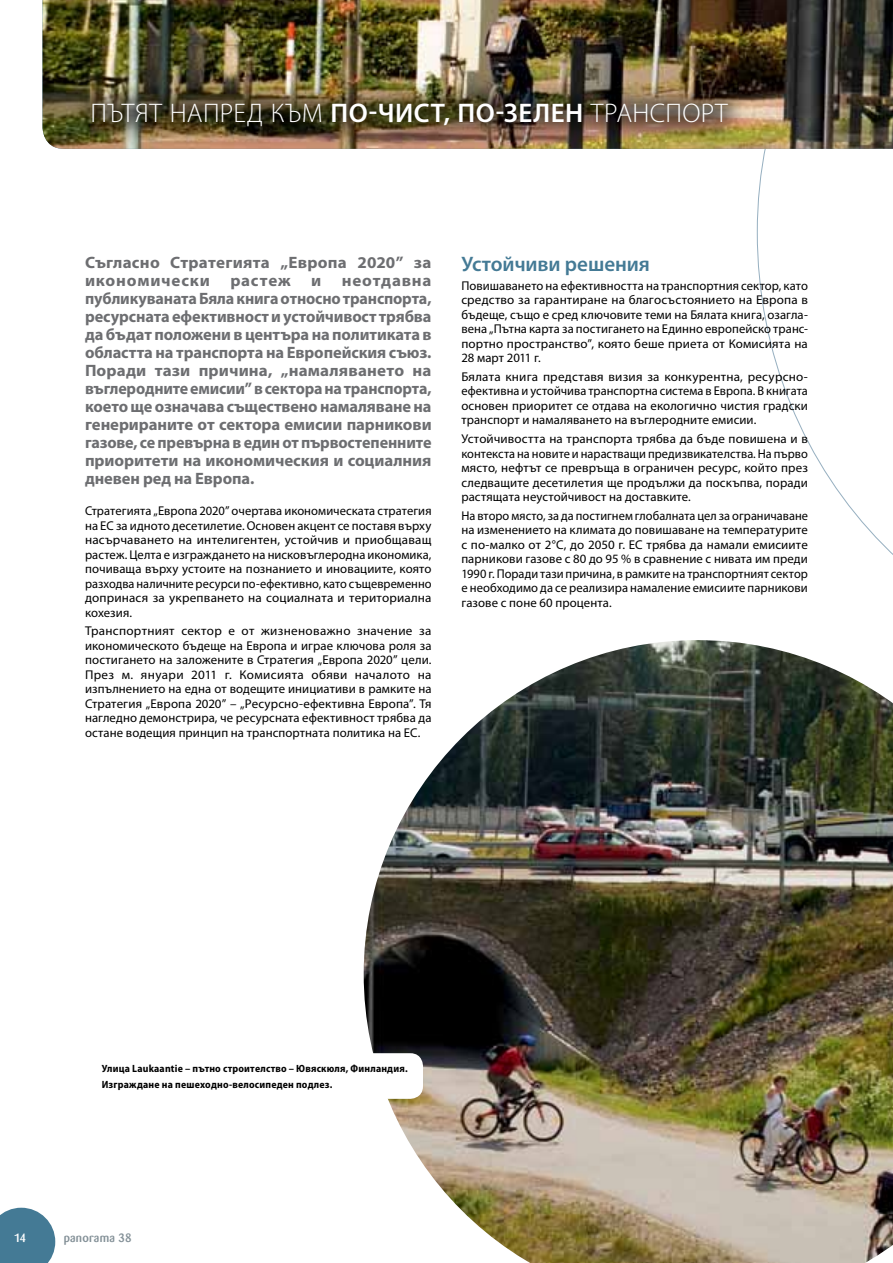
<style>
.page{position:relative;width:893px;height:1263px;background:#fff}
.page>*{position:absolute;margin:0;border:0;box-sizing:border-box;transform-origin:0 0}
.t1{font:300 27px "Myriad Pro";letter-spacing:.02em;color:#fff}
.t2{font:600 27px "Myriad Pro";color:#fff}
.t3{font:600 21px "Myriad Pro";letter-spacing:-.005em;color:#447a95}
.t4{font:700 16.5px/18px "Myriad Pro";letter-spacing:-.005em;color:#6d6e71;text-align:justify}
.t5{font:12.75px/14.5px "Myriad Pro";letter-spacing:.01em;color:#000;text-align:justify}
.t6{font:500 12px "Barmeno";letter-spacing:.02em;color:#839097}
.t7{font:500 12px "Barmeno";color:#fff}
.t8{font:700 semi-condensed 10.5px/16.5px "Myriad Pro";letter-spacing:.02em;color:#000}
.s1{font-weight:600}
</style>
<div class="page">
<svg style="left:757px;top:149px;width:136px;height:406px"></svg>
<img style="left:363px;top:640px;width:530px;height:623px">
<img style="left:43px;top:0;width:850px;height:149px">
<svg style="left:0;top:1208px;width:55px;height:55px;background:#5888a0"></svg>
<div style="left:68px;top:79px;width:680px;height:67px;background:#000;opacity:.6"></div>
<div style="left:88px;top:1053px;width:335px;height:46px;background:#fff;border-radius:13px"></div>
<h1 class="t1" style="left:90px;top:98px;width:305px">ПЪТЯТ НАПРЕД КЪМ <span class="s1">ПО-ЧИСТ</span></h1>
<h1 class="t2" style="left:444px;top:96px;width:91px">, ПО-ЗЕЛЕН</h1>
<h1 class="t1" style="left:591px;top:98px;width:16px">ТРАНС</h1>
<h1 class="t1" style="left:665px;top:98px;width:33px">ПОРТ</h1>
<p class="t4" style="left:85px;top:252px;width:348px">Съгласно Стратегията „Европа 2020” за икономически растеж и неотдавна публикуваната Бяла книга относно транспорта, ресурсната ефективност и устойчивост трябва да бъдат положени в центъра на политиката в областта на транспорта на Европейския съюз.<br>Поради тази причина, „намаляването на въглеродните емисии” в сектора на транспорта, което ще означава съществено намаляване на генерираните от сектора емисии парникови газове, се превърна в един от първостепенните приоритети на икономическия и социалния дневен ред на Европа.</p>
<p class="t5" style="left:85px;top:503px;width:348px">Стратегията „Европа 2020” очертава икономическата стратегия на ЕС за идното десетилетие. Основен акцент се поставя върху насърчаването на интелигентен, устойчив и приобщаващ растеж. Целта е изграждането на нисковъглеродна икономика, почиваща върху устоите на познанието и иновациите, която разходва наличните ресурси по-ефективно, като същевременно допринася за укрепването на социалната и териториална кохезия.</p>
<p class="t5" style="left:85px;top:623px;width:348px">Транспортният сектор е от жизненоважно значение за икономическото бъдеще на Европа и играе ключова роля за постигането на заложените в Стратегия „Европа 2020” цели.<br>През м. януари 2011 г. Комисията обяви началото на изпълнението на една от водещите инициативи в рамките на Стратегия „Европа 2020” – „Ресурсно-ефективна Европа”. Тя нагледно демонстрира, че ресурсната ефективност трябва да остане водещия принцип на транспортната политика на ЕС.</p>
<h2 class="t3" style="left:461px;top:250px;width:190px">Устойчиви решения</h2>
<p class="t5" style="left:461px;top:278px;width:348px">Повишаването на ефективността на транспортния сектор, като средство за гарантиране на благосъстоянието на Европа в бъдеще, също е сред ключовите теми на Бялата книга, озагла&shy;вена „Пътна карта за постигането на Единно европейско транс&shy;портно пространство”, която беше приета от Комисията на 28 март 2011 г.</p>
<p class="t5" style="left:461px;top:369px;width:348px">Бялата книга представя визия за конкурентна, ресурсно&shy;ефективна и устойчива транспортна система в Европа. В книгата основен приоритет се отдава на екологично чистия градски транспорт и намаляването на въглеродните емисии.</p>
<p class="t5" style="left:461px;top:431px;width:348px">Устойчивостта на транспорта трябва да бъде повишена и в контекста на новите и нарастващи предизвикателства. На първо място, нефтът се превръща в ограничен ресурс, който през следващите десетилетия ще продължи да поскъпва, поради растящата неустойчивост на доставките.</p>
<p class="t5" style="left:461px;top:508px;width:348px">На второ място, за да постигнем глобалната цел за ограничаване на изменението на климата до повишаване на температурите с по-малко от 2°C, до 2050 г. ЕС трябва да намали емисиите парникови газове с 80 до 95 % в сравнение с нивата им преди 1990 г. Поради тази причина, в рамките на транспортният сектор е необходимо да се реализира намаление емисиите парникови газове с поне 60 процента.</p>
<p class="t8" style="left:102px;top:1060px;width:307px">Улица Laukaantie – пътно строителство – Ювяскюля, Финландия.<br>Изграждане на пешеходно-велосипеден подлез.</p>
<p class="t7" style="left:14px;top:1231px;width:13px">14</p>
<p class="t6" style="left:64px;top:1230px;width:69px">panorama 38</p>
</div>
